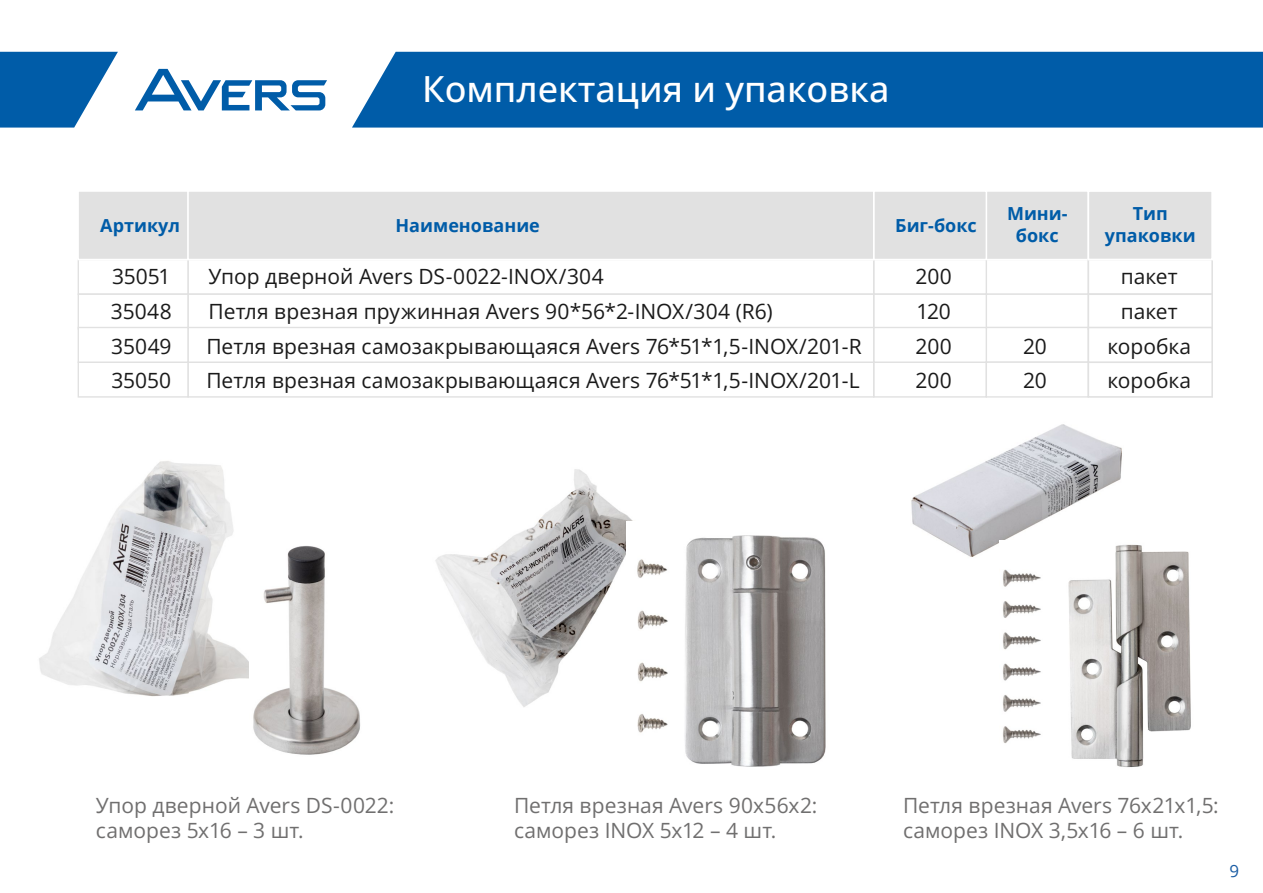
<style>
.page{position:relative;width:1263px;height:893px;background:#fff}
.page>*{position:absolute;margin:0;border:0;box-sizing:border-box;transform-origin:0 0}
.t1{font:500 36px "Open Sans";color:#fff}
.t2{font:21px "Open Sans";color:#1a1a1a}
.t3{font:21px/25.2px "Open Sans";color:#706f6f}
.t4{font:700 18px/21.6px "Open Sans";color:#005ca8;text-align:center}
.t5{font:16.95px "Open Sans";color:#1b5da4}
</style>
<div class="page">
<img style="left:39px;top:461px;width:210px;height:236px">
<img style="left:253px;top:546px;width:107px;height:209px">
<img style="left:435px;top:469px;width:198px;height:238px">
<img style="left:911px;top:424px;width:211px;height:133px">
<img style="left:1000px;top:541px;width:191px;height:227px">
<div style="left:78px;top:361px;width:111px;height:37px;background:#fff;border:1px solid #e1e1e1"></div>
<div style="left:873px;top:361px;width:114px;height:37px;background:#fff;border:1px solid #e1e1e1"></div>
<div style="left:986px;top:259px;width:103px;height:36px;background:#fff;border:1px solid #e1e1e1"></div>
<div style="left:986px;top:190px;width:103px;height:70px;background:#e1e1e1;border:1px solid #fff"></div>
<div style="left:986px;top:294px;width:103px;height:34px;background:#fff;border:1px solid #e1e1e1"></div>
<div style="left:986px;top:327px;width:103px;height:36px;background:#fff;border:1px solid #e1e1e1"></div>
<div style="left:986px;top:362px;width:103px;height:36px;background:#fff;border:1px solid #e1e1e1"></div>
<div style="left:1087px;top:361px;width:126px;height:37px;background:#fff;border:2px solid #e1e1e1"></div>
<div style="left:188px;top:361px;width:686px;height:37px;background:#fff;border:1px solid #e1e1e1"></div>
<svg style="left:0;top:52px;width:118px;height:76px"></svg>
<svg style="left:135px;top:69px;width:192px;height:41px"></svg>
<div style="left:352px;top:52px;width:911px;height:76px;background:#005ca8"></div>
<div style="left:78px;top:259px;width:111px;height:36px;background:#fff;border:1px solid #e1e1e1"></div>
<div style="left:873px;top:259px;width:114px;height:36px;background:#fff;border:1px solid #e1e1e1"></div>
<div style="left:1087px;top:259px;width:126px;height:36px;background:#fff;border:2px solid #e1e1e1"></div>
<div style="left:188px;top:259px;width:686px;height:36px;background:#fff"></div>
<div style="left:77px;top:190px;width:112px;height:70px;background:#e1e1e1;border:2px solid #fff"></div>
<div style="left:873px;top:190px;width:114px;height:70px;background:#e1e1e1;border:2px solid #fff"></div>
<div style="left:1087px;top:190px;width:126px;height:70px;background:#e1e1e1;border:2px solid #fff"></div>
<div style="left:187px;top:190px;width:687px;height:70px;background:#e1e1e1;border:2px solid #fff"></div>
<div style="left:78px;top:293px;width:111px;height:37px;background:#fff;border:1px solid #e1e1e1"></div>
<div style="left:873px;top:293px;width:114px;height:37px;background:#fff;border:1px solid #e1e1e1"></div>
<div style="left:1087px;top:293px;width:126px;height:37px;background:#fff;border:2px solid #e1e1e1"></div>
<div style="left:188px;top:293px;width:686px;height:37px;background:#fff;border:1px solid #e1e1e1"></div>
<div style="left:78px;top:327px;width:111px;height:36px;background:#fff;border:1px solid #e1e1e1"></div>
<div style="left:873px;top:327px;width:114px;height:36px;background:#fff;border:1px solid #e1e1e1"></div>
<div style="left:1087px;top:327px;width:126px;height:36px;background:#fff;border:2px solid #e1e1e1"></div>
<div style="left:188px;top:327px;width:686px;height:36px;background:#fff;border:1px solid #e1e1e1"></div>
<img style="left:627px;top:521px;width:199px;height:246px">
<h1 class="t1" style="left:422px;top:65px;width:469px">Комплектация и упаковка</h1>
<p class="t4" style="left:100px;top:214px;width:81px">Артикул</p>
<p class="t4" style="left:395px;top:214px;width:146px">Наименование</p>
<p class="t4" style="left:895px;top:214px;width:83px">Биг-бокс</p>
<p class="t4" style="left:1105px;top:203px;width:92px">Тип упаковки</p>
<p class="t2" style="left:112px;top:262px;width:60px">35051</p>
<p class="t2" style="left:209px;top:262px;width:397px">Упор дверной Avers DS-0022-INOX/304</p>
<p class="t2" style="left:915px;top:262px;width:38px">200</p>
<p class="t2" style="left:1121px;top:262px;width:58px">пакет</p>
<p class="t2" style="left:111px;top:297px;width:62px">35048</p>
<p class="t2" style="left:209px;top:297px;width:566px">Петля врезная пружинная Avers 90*56*2-INOX/304 (R6)</p>
<p class="t2" style="left:916px;top:297px;width:36px">120</p>
<p class="t2" style="left:1121px;top:297px;width:58px">пакет</p>
<p class="t2" style="left:111px;top:332px;width:62px">35049</p>
<p class="t2" style="left:206px;top:332px;width:657px">Петля врезная самозакрывающаяся Avers 76*51*1,5-INOX/201-R</p>
<p class="t2" style="left:915px;top:332px;width:38px">200</p>
<p class="t2" style="left:1107px;top:332px;width:85px">коробка</p>
<p class="t2" style="left:111px;top:366px;width:61px">35050</p>
<p class="t2" style="left:915px;top:366px;width:38px">200</p>
<p class="t4" style="left:1007px;top:203px;width:62px">Мини&shy;бокс</p>
<p class="t2" style="left:1023px;top:332px;width:25px">20</p>
<p class="t2" style="left:206px;top:366px;width:655px">Петля врезная самозакрывающаяся Avers 76*51*1,5-INOX/201-L</p>
<p class="t2" style="left:1107px;top:366px;width:85px">коробка</p>
<p class="t2" style="left:1023px;top:366px;width:25px">20</p>
<p class="t3" style="left:96px;top:792px;width:300px">Упор дверной Avers DS-0022: саморез 5х16 – 3 шт.</p>
<p class="t3" style="left:514px;top:792px;width:305px">Петля врезная Avers 90х56х2: саморез INOX 5х12 – 4 шт.</p>
<p class="t3" style="left:903px;top:792px;width:317px">Петля врезная Avers 76х21х1,5: саморез INOX 3,5х16 – 6 шт.</p>
<p class="t5" style="left:1229px;top:859px;width:11px">9</p>
</div>
